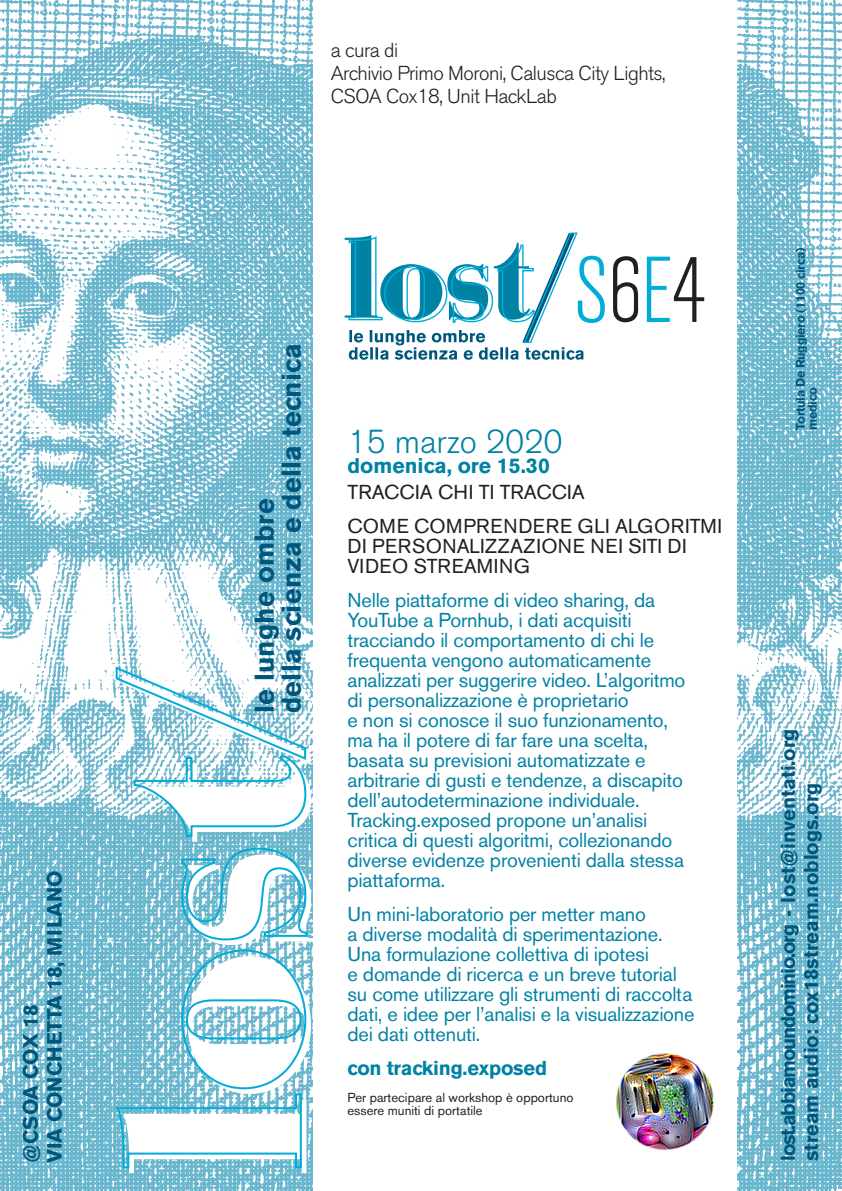
<style>
.page{position:relative;width:842px;height:1191px;background:#fff}
.page>*{position:absolute;margin:0;border:0;box-sizing:border-box;transform-origin:0 0}
.t1{font:300 condensed 92.5px "Akzidenz Grotesk BE";color:#00add8}
.t2{font:300 32.9px "Akzidenz Grotesk BE";color:#0082a5}
.t3{font:700 27px "Akzidenz Grotesk BE";letter-spacing:.01em;color:#00577d}
.t4{font:700 21.1px "Akzidenz Grotesk BE";color:#0082a5}
.t5{font:700 20.8px "Akzidenz Grotesk BE";color:#00577d}
.t6{font:20px/20px "Akzidenz Grotesk BE";letter-spacing:-.01em;color:#0082a5}
.t7{font:700 20px/23px "Akzidenz Grotesk BE";color:#00577d}
.t8{font:20px/20px "Akzidenz Grotesk BE";letter-spacing:.02em;color:#231f20}
.t9{font:300 20px/23px "Akzidenz Grotesk BE";letter-spacing:-.025em;color:#231f20}
.t10{font:20px "Akzidenz Grotesk BE";color:#231f20}
.t11{font:700 20px "Akzidenz Grotesk BE";letter-spacing:-.01em;color:#0082a5}
.t12{font:13px "Akzidenz Grotesk BE";color:#231f20}
.t13{font:700 12.5px/12px "Akzidenz Grotesk BE";letter-spacing:-.025em;color:#00577d}
.s1{color:#231f20}
</style>
<div class="page">
<img style="left:616px;top:1053px;width:98px;height:97px">
<img style="left:0;top:0;width:312px;height:1191px">
<img style="left:737px;top:0;width:105px;height:1191px">
<svg style="left:122px;top:673px;width:190px;height:500px"></svg>
<svg style="left:113px;top:665px;width:195px;height:504px"></svg>
<svg style="left:345px;top:232px;width:239px;height:128px"></svg>
<p class="t5" style="left:43px;top:1163px;width:294px;rotate:-90deg">VIA CONCHETTA 18, MILANO</p>
<p class="t5" style="left:19px;top:1163px;width:160px;rotate:-90deg">@CSOA COX 18</p>
<p class="t9" style="left:331px;top:39px;width:336px">a cura di<br>Archivio Primo Moroni, Calusca City Lights,<br>CSOA Cox18, Unit HackLab</p>
<p class="t3" style="left:276px;top:713px;width:371px;rotate:-90deg">della scienza e della tecnica</p>
<p class="t3" style="left:249px;top:713px;width:216px;rotate:-90deg">le lunghe ombre</p>
<p class="t1" style="left:574px;top:240px;width:132px">S<span class="s1">6</span>E<span class="s1">4</span></p>
<p class="t13" style="left:794px;top:429px;width:183px;rotate:-90deg">Tortula De Ruggiero (1100 circa) medico</p>
<p class="t2" style="left:347px;top:423px;width:217px">15 marzo 2020</p>
<p class="t4" style="left:347px;top:453px;width:204px">domenica, ore 15.30</p>
<p class="t10" style="left:347px;top:480px;width:239px">TRACCIA CHI TI TRACCIA</p>
<p class="t8" style="left:347px;top:516px;width:376px">COME COMPRENDERE GLI ALGORITMI<br>DI PERSONALIZZAZIONE NEI SITI DI<br>VIDEO STREAMING</p>
<p class="t6" style="left:347px;top:590px;width:339px">Nelle piattaforme di video sharing, da YouTube a Pornhub, i dati acquisiti tracciando il comportamento di chi le frequenta vengono automaticamente analizzati per suggerire video. L’algoritmo</p>
<p class="t6" style="left:347px;top:690px;width:283px">di personalizzazione è proprietario</p>
<p class="t6" style="left:347px;top:710px;width:337px">e non si conosce il suo funzionamento, ma ha il potere di far fare una scelta, basata su previsioni automatizzate e arbitrarie di gusti e tendenze, a discapito dell’autodeterminazione individuale.</p>
<p class="t6" style="left:347px;top:810px;width:301px">Tracking.exposed propone un’analisi</p>
<p class="t6" style="left:347px;top:830px;width:338px">critica di questi algoritmi, collezionando diverse evidenze provenienti dalla stessa piattaforma.</p>
<p class="t6" style="left:347px;top:904px;width:300px">Un mini-laboratorio per metter mano</p>
<p class="t6" style="left:347px;top:924px;width:317px">a diverse modalità di sperimentazione.</p>
<p class="t6" style="left:347px;top:944px;width:303px">Una formulazione collettiva di ipotesi</p>
<p class="t6" style="left:347px;top:964px;width:331px">e domande di ricerca e un breve tutorial</p>
<p class="t6" style="left:347px;top:984px;width:349px;text-align:justify">su come utilizzare gli strumenti di raccolta dati, e idee per l’analisi e la visualizzazione dei dati ottenuti.</p>
<p class="t11" style="left:347px;top:1056px;width:201px">con tracking.exposed</p>
<p class="t12" style="left:347px;top:1090px;width:227px">Per partecipare al workshop è opportuno</p>
<p class="t12" style="left:347px;top:1103px;width:137px">essere muniti di portatile</p>
<p class="t7" style="left:777px;top:1160px;width:434px;rotate:-90deg">lost.abbiamoundominio.org - lost@inventati.org stream audio: cox18stream.noblogs.org</p>
</div>
